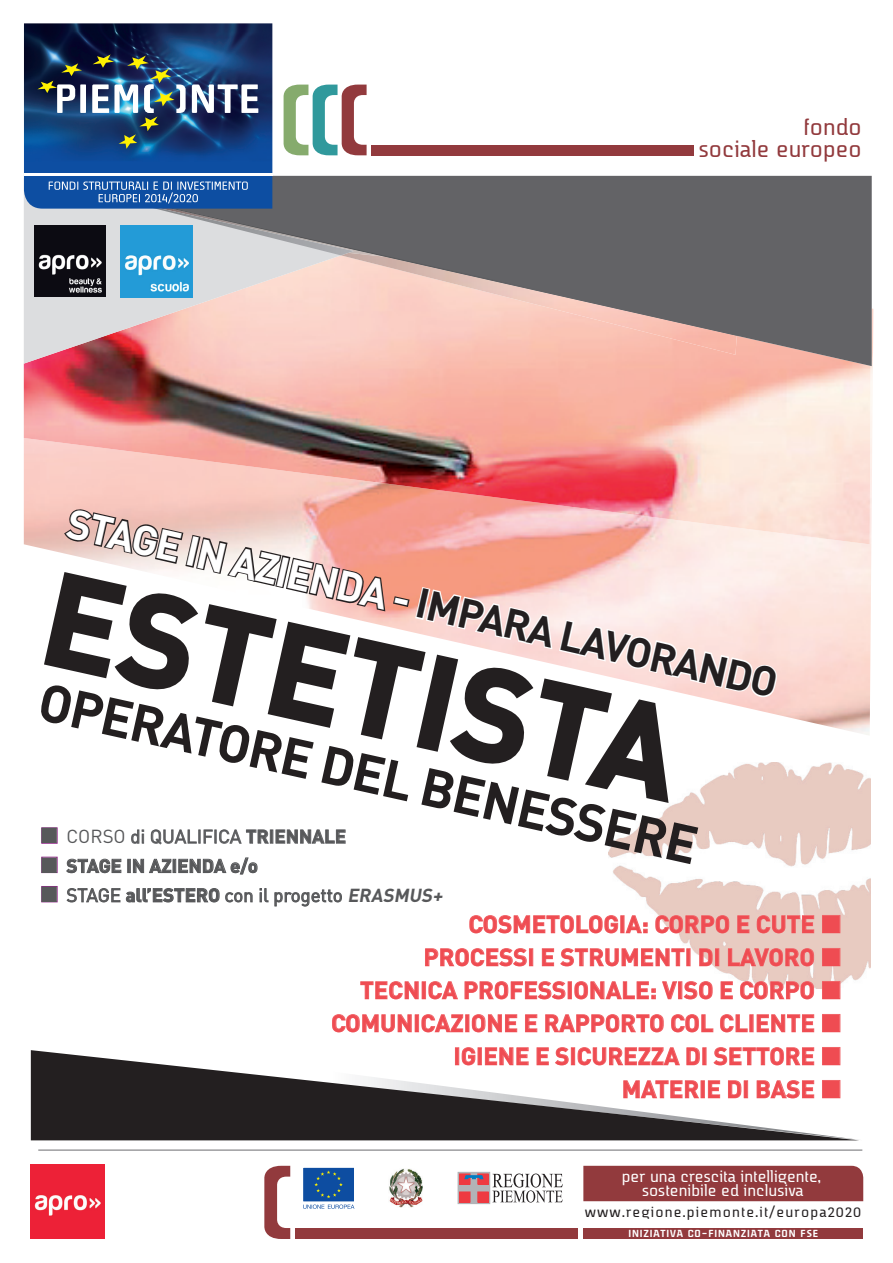
<style>
.page{position:relative;width:893px;height:1263px;background:#fff}
.page>*{position:absolute;margin:0;border:0;box-sizing:border-box;transform-origin:0 0}
.t1{font:700 127.5px "DIN Pro";color:#231f20}
.t2{font:700 52.5px "DIN Pro";color:#231f20}
.t3{font:700 41.25px "DIN Pro";color:#fff}
.t4{font:26.25px/21.8px "Rodian";color:#923a3d;text-align:right}
.t5{font:700 24px/33px "DIN Pro";color:#ef4c52;text-align:right}
.t6{font:700 18.6px/29.2px "DIN Pro";color:#57585a}
.t7{font:18.3px/14.4px "Rodian";color:#fff;text-align:center}
.t8{font:16.35px "Rodian";letter-spacing:.07em;color:#231f20}
.t9{font:700 12.15px "Rodian";letter-spacing:.07em;color:#fff}
.s1{color:#231f20}
.s2{font-weight:400}
.s3{font-style:italic}
</style>
<div class="page">
<img style="left:609px;top:762px;width:262px;height:226px">
<img style="left:24px;top:308px;width:849px;height:427px">
<img style="left:24px;top:364px;width:846px;height:180px">
<svg style="left:469px;top:915px;width:149px;height:19px"></svg>
<svg style="left:625px;top:915px;width:22px;height:18px"></svg>
<svg style="left:655px;top:915px;width:75px;height:19px"></svg>
<svg style="left:737px;top:915px;width:13px;height:18px"></svg>
<svg style="left:756px;top:915px;width:58px;height:19px"></svg>
<svg style="left:425px;top:948px;width:102px;height:19px"></svg>
<div style="left:529px;top:949px;width:4px;height:17px;border:1px solid #f16b6f"></div>
<svg style="left:542px;top:948px;width:12px;height:18px"></svg>
<svg style="left:560px;top:948px;width:125px;height:19px"></svg>
<svg style="left:699px;top:948px;width:14px;height:18px"></svg>
<div style="left:715px;top:949px;width:4px;height:17px;border:1px solid #f16b6f"></div>
<svg style="left:728px;top:948px;width:86px;height:19px"></svg>
<svg style="left:360px;top:981px;width:59px;height:19px"></svg>
<div style="left:422px;top:982px;width:4px;height:17px;border:1px solid #f16b6f"></div>
<svg style="left:428px;top:981px;width:30px;height:19px"></svg>
<svg style="left:464px;top:981px;width:102px;height:19px"></svg>
<div style="left:568px;top:982px;width:3px;height:17px;border:1px solid #f16b6f"></div>
<svg style="left:574px;top:981px;width:81px;height:19px"></svg>
<svg style="left:662px;top:981px;width:15px;height:18px"></svg>
<svg style="left:684px;top:981px;width:29px;height:19px"></svg>
<svg style="left:720px;top:981px;width:13px;height:18px"></svg>
<svg style="left:740px;top:981px;width:74px;height:19px"></svg>
<svg style="left:332px;top:1014px;width:80px;height:19px"></svg>
<div style="left:415px;top:1015px;width:4px;height:17px;border:1px solid #f16b6f"></div>
<svg style="left:421px;top:1014px;width:42px;height:19px"></svg>
<svg style="left:472px;top:1014px;width:45px;height:19px"></svg>
<svg style="left:525px;top:1014px;width:13px;height:18px"></svg>
<svg style="left:545px;top:1014px;width:119px;height:19px"></svg>
<svg style="left:671px;top:1014px;width:43px;height:19px"></svg>
<svg style="left:720px;top:1014px;width:28px;height:19px"></svg>
<svg style="left:756px;top:1014px;width:58px;height:18px"></svg>
<svg style="left:485px;top:1047px;width:44px;height:1px"></svg>
<svg style="left:536px;top:1047px;width:13px;height:1px"></svg>
<svg style="left:581px;top:1047px;width:93px;height:1px"></svg>
<svg style="left:717px;top:1047px;width:97px;height:1px"></svg>
<svg style="left:131px;top:829px;width:13px;height:15px"></svg>
<svg style="left:150px;top:829px;width:196px;height:16px"></svg>
<svg style="left:66px;top:858px;width:56px;height:15px"></svg>
<div style="left:127px;top:859px;width:4px;height:14px;border:1px solid #57585a"></div>
<svg style="left:133px;top:859px;width:39px;height:14px"></svg>
<div style="left:173px;top:859px;width:3px;height:14px;border:1px solid #57585a"></div>
<svg style="left:178px;top:857px;width:80px;height:18px"></svg>
<svg style="left:66px;top:888px;width:187px;height:15px"></svg>
<svg style="left:260px;top:888px;width:82px;height:19px"></svg>
<svg style="left:25px;top:176px;width:847px;height:190px;fill:#636366"></svg>
<img style="left:341px;top:336px;width:396px;height:19px">
<svg style="left:25px;top:176px;width:712px;height:160px"></svg>
<img style="left:121px;top:255px;width:72px;height:42px">
<img style="left:34px;top:255px;width:72px;height:42px">
<svg style="left:492px;top:1173px;width:71px;height:29px"></svg>
<svg style="left:460px;top:1174px;width:28px;height:28px"></svg>
<div style="left:458px;top:1172px;width:32px;height:32px;border:1px solid #b2b3b7"></div>
<div style="left:478px;top:1192px;width:10px;height:10px;background:#ee3a41"></div>
<div style="left:460px;top:1192px;width:10px;height:10px;background:#ee3a41"></div>
<div style="left:459px;top:1192px;width:11px;height:10px;border:1px solid #ee3a41"></div>
<div style="left:460px;top:1174px;width:10px;height:10px;background:#ee3a41"></div>
<div style="left:459px;top:1174px;width:11px;height:10px;border:1px solid #ee3a41"></div>
<svg style="left:480px;top:1176px;width:6px;height:6px"></svg>
<div style="left:478px;top:1174px;width:10px;height:10px;border:1px solid #ee3a41"></div>
<svg style="left:464px;top:1175px;width:19px;height:4px"></svg>
<div style="left:303px;top:1167px;width:51px;height:35px;background:#0d4da1"></div>
<div style="left:302px;top:1167px;width:53px;height:35px;border:1px solid #fff"></div>
<svg style="left:314px;top:1170px;width:29px;height:28px"></svg>
<svg style="left:303px;top:1204px;width:51px;height:5px"></svg>
<img style="left:389px;top:1168px;width:34px;height:39px">
<div style="left:583px;top:1166px;width:280px;height:35px;background:#923a3d"></div>
<div style="left:296px;top:1228px;width:282px;height:11px;background:#923a3d"></div>
<svg style="left:264px;top:1166px;width:26px;height:73px"></svg>
<div style="left:583px;top:1228px;width:280px;height:11px;background:#923a3d"></div>
<div style="left:371px;top:145px;width:323px;height:10px;background:#923a3d"></div>
<svg style="left:283px;top:85px;width:84px;height:70px"></svg>
<img style="left:24px;top:23px;width:248px;height:186px">
<svg style="left:37px;top:63px;width:45px;height:50px"></svg>
<div style="left:80px;top:84px;width:6px;height:29px;background:#fff"></div>
<svg style="left:192px;top:84px;width:66px;height:29px"></svg>
<img style="left:92px;top:54px;width:94px;height:95px">
<svg style="left:25px;top:176px;width:329px;height:79px"></svg>
<hr style="left:24px;top:173px;width:248px;height:2px;background:#fff">
<hr style="left:38px;top:1150px;width:824px;height:1px;background:#6c6d70">
<img style="left:31px;top:1165px;width:73px;height:73px">
<svg style="left:455px;top:1048px;width:386px;height:2px"></svg>
<svg style="left:31px;top:1050px;width:828px;height:90px"></svg>
<svg style="left:42px;top:506px;width:735px;height:299px"></svg>
<svg style="left:823px;top:915px;width:17px;height:18px"></svg>
<svg style="left:823px;top:948px;width:17px;height:18px"></svg>
<svg style="left:823px;top:981px;width:17px;height:18px"></svg>
<svg style="left:823px;top:1014px;width:17px;height:18px"></svg>
<svg style="left:823px;top:1047px;width:17px;height:18px"></svg>
<svg style="left:823px;top:1080px;width:17px;height:18px"></svg>
<svg style="left:42px;top:828px;width:15px;height:15px"></svg>
<svg style="left:42px;top:857px;width:15px;height:15px"></svg>
<svg style="left:42px;top:886px;width:15px;height:16px"></svg>
<p class="t4" style="left:699px;top:116px;width:164px">fondo<br>sociale europeo</p>
<h3 class="t3" style="left:74px;top:495px;width:729px;rotate:13deg">STAGE IN AZIENDA - <span class="s1">IMPARA LAVORANDO</span></h3>
<h1 class="t1" style="left:66px;top:529px;width:648px;rotate:13deg">ESTETISTA</h1>
<h2 class="t2" style="left:48px;top:663px;width:675px;rotate:13deg">OPERATORE DEL BENESSERE</h2>
<p class="t6" style="left:66px;top:821px;width:381px"><span class="s2">CORSO di QUALIFICA</span> TRIENNALE<br>STAGE IN AZIENDA e/o<br><span class="s2">STAGE</span> all’ESTERO <span class="s2">con il progetto</span> <span class="s3">ERASMUS+</span></p>
<p class="t5" style="left:331px;top:907px;width:485px">COSMETOLOGIA: CORPO E CUTE<br>PROCESSI E STRUMENTI DI LAVORO<br>TECNICA PROFESSIONALE: VISO E CORPO<br>COMUNICAZIONE E RAPPORTO COL CLIENTE<br>IGIENE E SICUREZZA DI SETTORE<br>MATERIE DI BASE</p>
<p class="t7" style="left:622px;top:1169px;width:201px">per una crescita intelligente, sostenibile ed inclusiva</p>
<p class="t8" style="left:585px;top:1203px;width:278px">www.regione.piemonte.it/europa2020</p>
<p class="t9" style="left:628px;top:1227px;width:191px">INIZIATIVA CO-FINANZIATA CON FSE</p>
</div>
